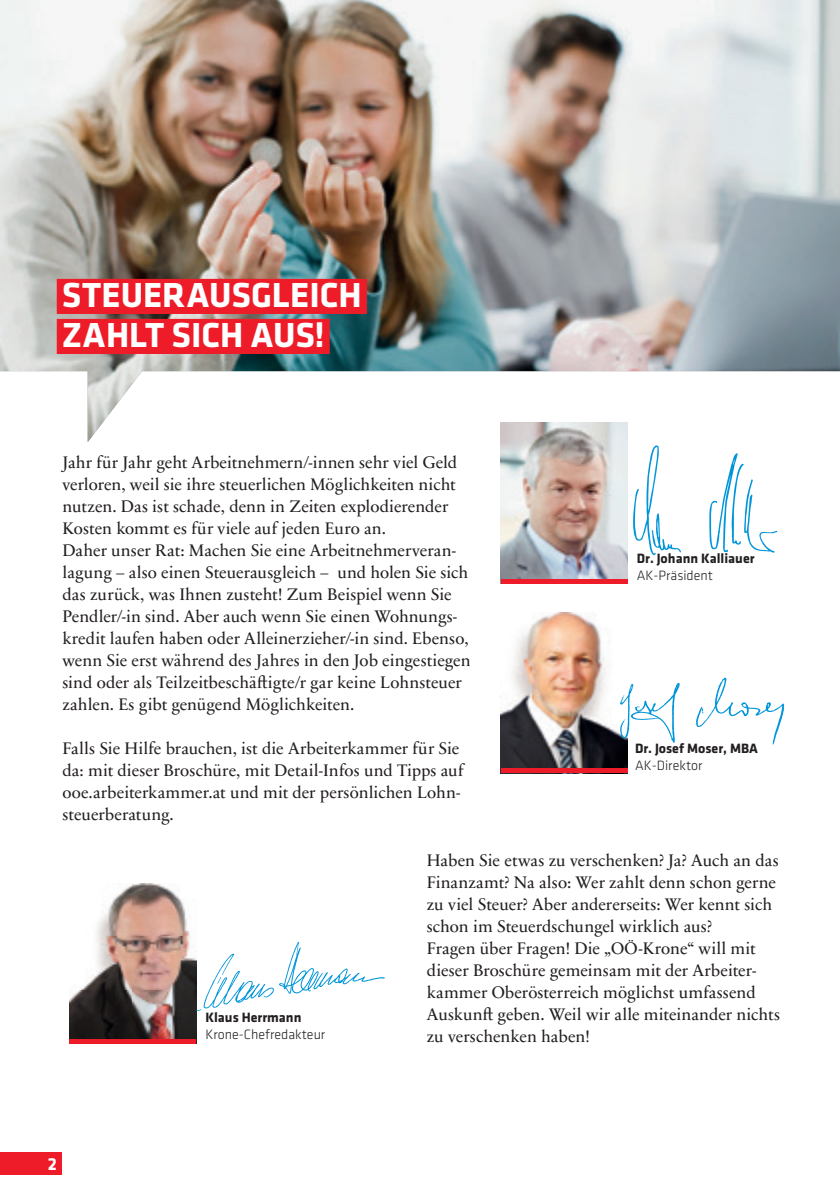
<style>
.page{position:relative;width:840px;height:1191px;background:#fff}
.page>*{position:absolute;margin:0;border:0;box-sizing:border-box;transform-origin:0 0}
.t1{font:700 36px/40px "Klavika";letter-spacing:-.005em;color:#fff}
.t2{font:700 18px "Klavika";color:#fff}
.t3{font:17px/22px "Sabon Next LT Pro";color:#231f20}
.t4{font:700 14px "Klavika";color:#231f20}
.t5{font:300 14px "Klavika";color:#231f20}
</style>
<div class="page">
<div style="left:0;top:1152px;width:61px;height:22px;background:#ee1c28"></div>
<img style="left:0;top:0;width:839px;height:442px">
<div style="left:57px;top:279px;width:309px;height:35px;background:#ee1c28"></div>
<div style="left:57px;top:319px;width:272px;height:35px;background:#ee1c28"></div>
<svg style="left:709px;top:453px;width:68px;height:100px"></svg>
<svg style="left:633px;top:445px;width:48px;height:110px"></svg>
<img style="left:500px;top:422px;width:127px;height:157px">
<hr style="left:500px;top:579px;width:127px;height:4px;background:#ee1c28">
<img style="left:500px;top:612px;width:127px;height:156px">
<div style="left:500px;top:768px;width:127px;height:5px;background:#ee1c28"></div>
<img style="left:69px;top:883px;width:127px;height:156px">
<hr style="left:69px;top:1039px;width:127px;height:4px;background:#ee1c28">
<svg style="left:196px;top:941px;width:188px;height:70px"></svg>
<svg style="left:696px;top:677px;width:87px;height:68px"></svg>
<svg style="left:619px;top:683px;width:60px;height:60px"></svg>
<h1 class="t1" style="left:62px;top:275px;width:301px">STEUERAUSGLEICH<br>ZAHLT SICH AUS!</h1>
<p class="t3" style="left:62px;top:450px;width:409px">Jahr für Jahr geht Arbeitnehmern/-innen sehr viel Geld verloren, weil sie ihre steuerlichen Möglichkeiten nicht nutzen. Das ist schade, denn in Zeiten explodierender Kosten kommt es für viele auf jeden Euro an.<br>Daher unser Rat: Machen Sie eine Arbeitnehmerveran&shy;lagung – also einen Steuerausgleich – und holen Sie sich das zurück, was Ihnen zusteht! Zum Beispiel wenn Sie Pendler/-in sind. Aber auch wenn Sie einen Wohnungs&shy;kredit laufen haben oder Alleinerzieher/-in sind. Ebenso, wenn Sie erst während des Jahres in den Job eingestiegen sind oder als Teilzeitbeschäftigte/r gar keine Lohnsteuer zahlen. Es gibt genügend Möglichkeiten.</p>
<p class="t3" style="left:62px;top:736px;width:402px">Falls Sie Hilfe brauchen, ist die Arbeiterkammer für Sie da: mit dieser Broschüre, mit Detail-Infos und Tipps auf ooe.arbeiterkammer.at und mit der persönlichen Lohn&shy;steuerberatung.</p>
<p class="t3" style="left:426px;top:849px;width:354px">Haben Sie etwas zu verschenken? Ja? Auch an das Finanzamt? Na also: Wer zahlt denn schon gerne zu viel Steuer? Aber andererseits: Wer kennt sich schon im Steuerdschungel wirklich aus?<br>Fragen über Fragen! Die „OÖ-Krone“ will mit dieser Broschüre gemeinsam mit der Arbeiter&shy;kammer Oberösterreich möglichst umfassend Auskunft geben. Weil wir alle miteinander nichts zu verschenken haben!</p>
<p class="t4" style="left:636px;top:551px;width:119px">Dr. Johann Kalliauer</p>
<p class="t5" style="left:636px;top:568px;width:78px">AK-Präsident</p>
<p class="t4" style="left:634px;top:741px;width:124px">Dr. Josef Moser, MBA</p>
<p class="t5" style="left:634px;top:758px;width:69px">AK-Direktor</p>
<p class="t4" style="left:205px;top:1010px;width:97px">Klaus Herrmann</p>
<p class="t5" style="left:205px;top:1027px;width:121px">Krone-Chefredakteur</p>
<p class="t2" style="left:48px;top:1153px;width:11px">2</p>
</div>
